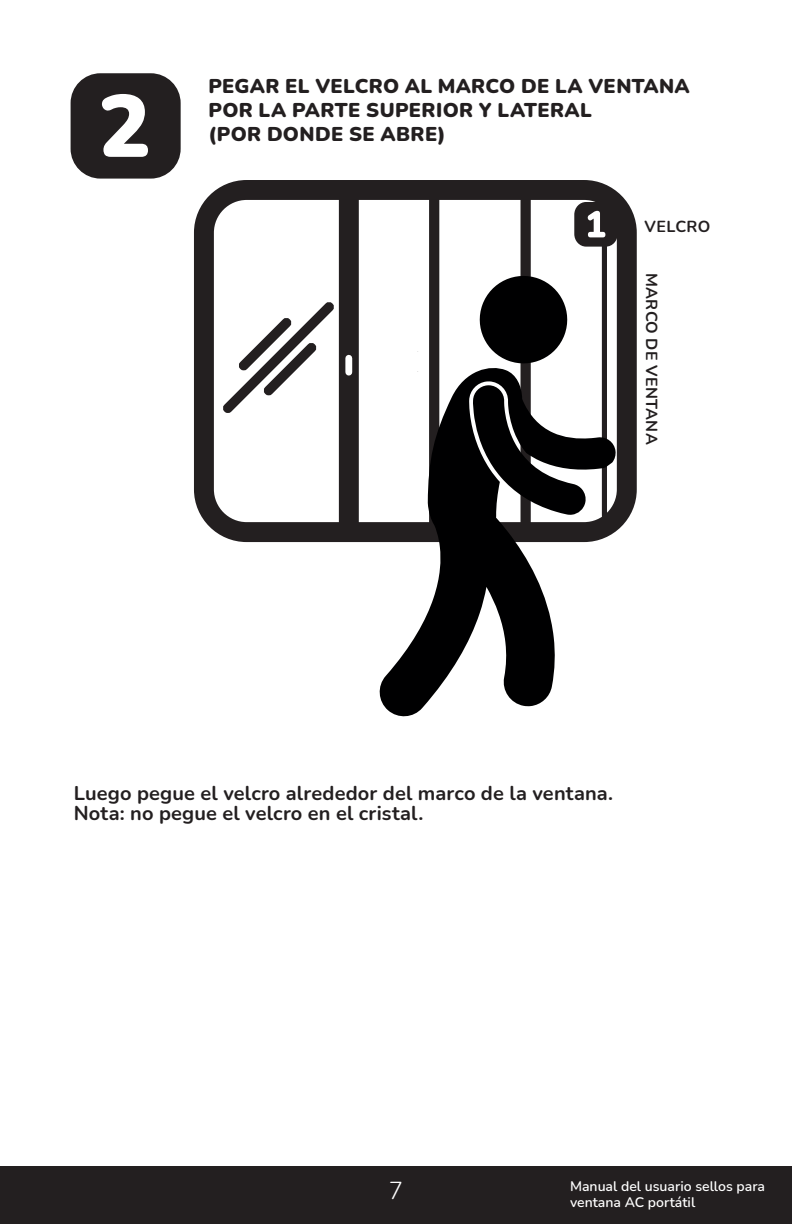
<style>
.page{position:relative;width:792px;height:1224px;background:#fff}
.page>*{position:absolute;margin:0;border:0;box-sizing:border-box;transform-origin:0 0}
.t1{font:300 24px "Nunito";color:#fff}
.t2{font:700 20px/20px "Nunito";letter-spacing:.01em;color:#231f20}
.t3{font:900 20px/24px "Nunito";letter-spacing:.015em;color:#231f20}
.t4{font:700 16px "Nunito";letter-spacing:.02em;color:#231f20}
.t5{font:600 14px/16px "Nunito";color:#fff}
</style>
<div class="page">
<div style="left:0;top:1166px;width:792px;height:58px;background:#231f20"></div>
<div style="left:521px;top:189px;width:10px;height:335px;background:#231f20"></div>
<div style="left:194px;top:180px;width:443px;height:362px;border:20px solid #231f20;border-radius:43px"></div>
<div style="left:602px;top:194px;width:22px;height:330px;border:5px solid #231f20;border-radius:7px"></div>
<svg style="left:223px;top:297px;width:116px;height:120px"></svg>
<div style="left:339px;top:198px;width:20px;height:335px;background:#231f20"></div>
<div style="left:345px;top:358px;width:7px;height:14px;background:#fff"></div>
<div style="left:429px;top:198px;width:10px;height:335px;background:#231f20"></div>
<svg style="left:377px;top:364px;width:239px;height:353px"></svg>
<svg style="left:474px;top:270px;width:99px;height:99px"></svg>
<svg style="left:473px;top:385px;width:113px;height:130px"></svg>
<div style="left:71px;top:73px;width:110px;height:106px;background:#231f20;border-radius:30px"></div>
<svg style="left:102px;top:94px;width:46px;height:63px"></svg>
<div style="left:574px;top:202px;width:44px;height:45px;background:#231f20;border-radius:12px"></div>
<svg style="left:588px;top:211px;width:17px;height:26px"></svg>
<p class="t3" style="left:208px;top:74px;width:483px">PEGAR EL VELCRO AL MARCO DE LA VENTANA<br>POR LA PARTE SUPERIOR Y LATERAL<br>(POR DONDE SE ABRE)</p>
<p class="t4" style="left:645px;top:215px;width:67px">VELCRO</p>
<p class="t4" style="left:663px;top:273px;width:173px;rotate:90deg">MARCO DE VENTANA</p>
<p class="t2" style="left:74px;top:783px;width:541px">Luego pegue el velcro alrededor del marco de la ventana.<br>Nota: no pegue el velcro en el cristal.</p>
<p class="t1" style="left:389px;top:1174px;width:16px">7</p>
<p class="t5" style="left:570px;top:1178px;width:196px">Manual del usuario sellos para ventana AC portátil</p>
</div>
